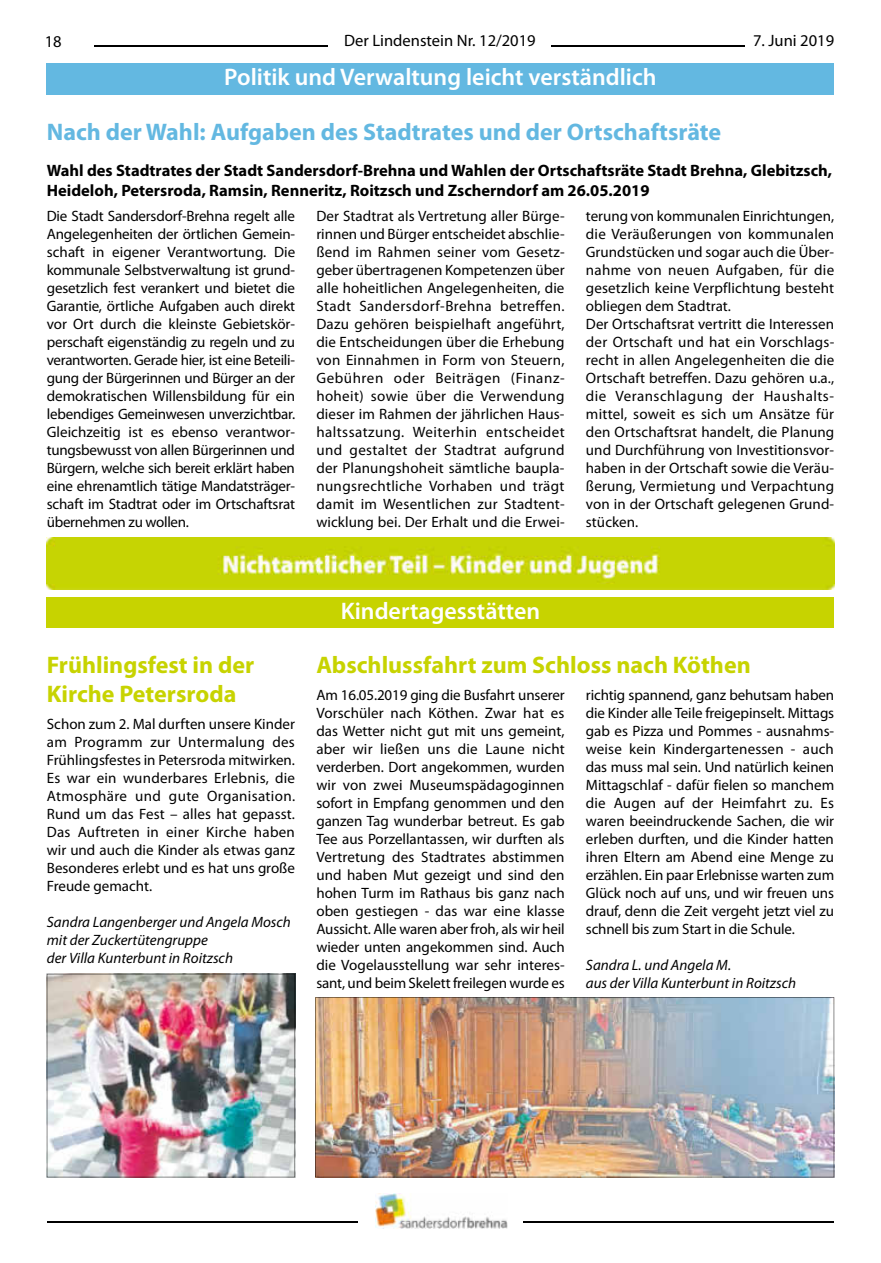
<style>
.page{position:relative;width:881px;height:1263px;background:#fff}
.page>*{position:absolute;margin:0;border:0;box-sizing:border-box;transform-origin:0 0}
.t1{font:700 24px/28.8px "Myriad Pro";color:#c7d300}
.t2{font:600 24px "Myriad Pro";color:#fff}
.t3{font:700 24px "Myriad Pro";color:#63b8e1}
.t4{font:700 16.5px/19.8px "Myriad Pro";color:#000}
.t5{font:16.5px "Myriad Pro";color:#000}
.t6{font:15px/18px "Myriad Pro";letter-spacing:.005em;color:#000;text-align:justify}
.t7{font:italic 15px/18px "Myriad Pro";color:#000}
</style>
<div class="page">
<hr style="left:94px;top:45px;width:234px;height:2px;background:#000">
<hr style="left:551px;top:45px;width:282px;height:2px;background:#000">
<div style="left:744px;top:33px;width:94px;height:15px;background:#fff"></div>
<hr style="left:47px;top:1221px;width:310px;height:1px;background:#000">
<hr style="left:523px;top:1222px;width:310px;height:1px;background:#000">
<img style="left:375px;top:1194px;width:132px;height:34px">
<div style="left:47px;top:64px;width:786px;height:30px;background:#63b8e1"></div>
<img style="left:47px;top:538px;width:786px;height:51px">
<div style="left:47px;top:597px;width:786px;height:30px;background:#c7d300"></div>
<div style="left:47px;top:598px;width:786px;height:30px;background:#c7d300"></div>
<img style="left:47px;top:974px;width:248px;height:203px">
<img style="left:315px;top:997px;width:518px;height:180px">
<p class="t5" style="left:45px;top:32px;width:18px">18</p>
<p class="t5" style="left:344px;top:31px;width:193px">Der Lindenstein Nr. 12/2019</p>
<p class="t5" style="left:752px;top:30px;width:82px">7. Juni 2019</p>
<h1 class="t2" style="left:224px;top:62px;width:433px">Politik und Verwaltung leicht verständlich</h1>
<h1 class="t3" style="left:47px;top:116px;width:675px">Nach der Wahl: Aufgaben des Stadtrates und der Ortschaftsräte</h1>
<p class="t4" style="left:47px;top:160px;width:786px">Wahl des Stadtrates der Stadt Sandersdorf-Brehna und Wahlen der Ortschaftsräte Stadt Brehna, Glebitzsch,<br>Heideloh, Petersroda, Ramsin, Renneritz, Roitzsch und Zscherndorf am 26.05.2019</p>
<p class="t6" style="left:47px;top:206px;width:250px">Die Stadt Sandersdorf-Brehna regelt alle Angelegenheiten der örtlichen Gemein&shy;schaft in eigener Verantwortung. Die kommunale Selbstverwaltung ist grund&shy;gesetzlich fest verankert und bietet die Garantie, örtliche Aufgaben auch direkt vor Ort durch die kleinste Gebietskör&shy;perschaft eigenständig zu regeln und zu verantworten. Gerade hier, ist eine Beteili&shy;gung der Bürgerinnen und Bürger an der demokratischen Willensbildung für ein lebendiges Gemeinwesen unverzichtbar.<br>Gleichzeitig ist es ebenso verantwor&shy;tungsbewusst von allen Bürgerinnen und Bürgern, welche sich bereit erklärt haben eine ehrenamtlich tätige Mandatsträger&shy;schaft im Stadtrat oder im Ortschaftsrat übernehmen zu wollen.</p>
<p class="t6" style="left:316px;top:206px;width:250px">Der Stadtrat als Vertretung aller Bürge&shy;rinnen und Bürger entscheidet abschlie&shy;ßend im Rahmen seiner vom Gesetz&shy;geber übertragenen Kompetenzen über alle hoheitlichen Angelegenheiten, die Stadt Sandersdorf-Brehna betreffen.<br>Dazu gehören beispielhaft angeführt, die Entscheidungen über die Erhebung von Einnahmen in Form von Steuern, Gebühren oder Beiträgen (Finanz&shy;hoheit) sowie über die Verwendung dieser im Rahmen der jährlichen Haus&shy;haltssatzung. Weiterhin entscheidet und gestaltet der Stadtrat aufgrund der Planungshoheit sämtliche baupla&shy;nungsrechtliche Vorhaben und trägt damit im Wesentlichen zur Stadtent&shy;wicklung bei. Der Erhalt und die Erwei-</p>
<p class="t6" style="left:585px;top:206px;width:250px;text-align:left">terung von kommunalen Einrichtungen, die Veräußerungen von kommunalen Grundstücken und sogar auch die Über&shy;nahme von neuen Aufgaben, für die gesetzlich keine Verpflichtung besteht obliegen dem Stadtrat.<br>Der Ortschaftsrat vertritt die Interessen der Ortschaft und hat ein Vorschlags&shy;recht in allen Angelegenheiten die die Ortschaft betreffen. Dazu gehören u.a., die Veranschlagung der Haushalts&shy;mittel, soweit es sich um Ansätze für den Ortschaftsrat handelt, die Planung und Durchführung von Investitionsvor&shy;haben in der Ortschaft sowie die Veräu&shy;ßerung, Vermietung und Verpachtung von in der Ortschaft gelegenen Grund&shy;stücken.</p>
<h1 class="t1" style="left:47px;top:650px;width:209px">Frühlingsfest in der<br>Kirche Petersroda</h1>
<p class="t6" style="left:47px;top:714px;width:250px">Schon zum 2. Mal durften unsere Kinder am Programm zur Untermalung des Frühlingsfestes in Petersroda mitwirken.<br>Es war ein wunderbares Erlebnis, die Atmosphäre und gute Organisation.<br>Rund um das Fest – alles hat gepasst.<br>Das Auftreten in einer Kirche haben wir und auch die Kinder als etwas ganz Besonderes erlebt und es hat uns große Freude gemacht.</p>
<p class="t7" style="left:47px;top:912px;width:245px">Sandra Langenberger und Angela Mosch mit der Zuckertütengruppe<br>der Villa Kunterbunt in Roitzsch</p>
<h1 class="t2" style="left:340px;top:596px;width:201px">Kindertagesstätten</h1>
<h1 class="t1" style="left:316px;top:650px;width:436px">Abschlussfahrt zum Schloss nach Köthen</h1>
<p class="t6" style="left:316px;top:685px;width:250px">Am 16.05.2019 ging die Busfahrt unserer Vorschüler nach Köthen. Zwar hat es das Wetter nicht gut mit uns gemeint, aber wir ließen uns die Laune nicht verderben. Dort angekommen, wurden wir von zwei Museumspädagoginnen sofort in Empfang genommen und den ganzen Tag wunderbar betreut. Es gab Tee aus Porzellantassen, wir durften als Vertretung des Stadtrates abstimmen und haben Mut gezeigt und sind den hohen Turm im Rathaus bis ganz nach oben gestiegen - das war eine klasse Aussicht. Alle waren aber froh, als wir heil wieder unten angekommen sind. Auch die Vogelausstellung war sehr interes&shy;sant, und beim Skelett freilegen wurde es</p>
<p class="t6" style="left:585px;top:685px;width:250px">richtig spannend, ganz behutsam haben die Kinder alle Teile freigepinselt. Mittags gab es Pizza und Pommes - ausnahms&shy;weise kein Kindergartenessen - auch das muss mal sein. Und natürlich keinen Mittagschlaf - dafür fielen so manchem die Augen auf der Heimfahrt zu. Es waren beeindruckende Sachen, die wir erleben durften, und die Kinder hatten ihren Eltern am Abend eine Menge zu erzählen. Ein paar Erlebnisse warten zum Glück noch auf uns, und wir freuen uns drauf, denn die Zeit vergeht jetzt viel zu schnell bis zum Start in die Schule.</p>
<p class="t7" style="left:585px;top:955px;width:212px">Sandra L. und Angela M.<br>aus der Villa Kunterbunt in Roitzsch</p>
</div>
